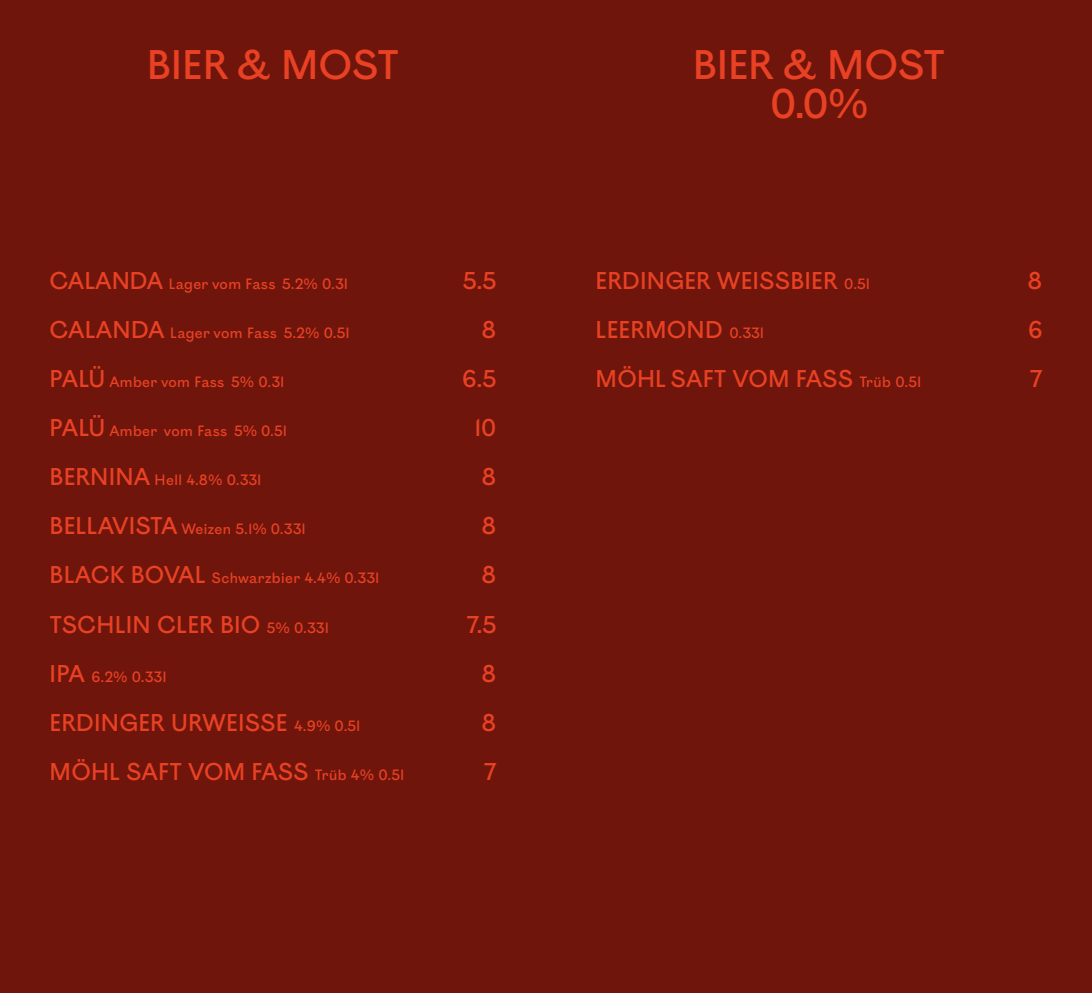
<style>
.page{position:relative;width:1092px;height:993px;background:#fff}
.page>*{position:absolute;margin:0;border:0;box-sizing:border-box;transform-origin:0 0}
.t1{font:38.68px/39.6px "Ostia Antica";color:#e84124;text-align:center}
.t2{font:22.75px "Ostia Antica";letter-spacing:.01em;color:#e84124}
.t3{font:14px "Ostia Antica";letter-spacing:.03em;color:#e84124}
.s1{font-size:22.75px}
.s2{font-size:14px}
</style>
<div class="page">
<div style="left:0;top:0;width:1091px;height:992px;background:#70150b"></div>
<h1 class="t1" style="left:147px;top:46px;width:254px">BIER &amp; MOST</h1>
<p class="t3" style="left:50px;top:276px;width:300px"><span class="s1">CALANDA</span> Lager vom Fass 5.2% 0.3l</p>
<h2 class="t2" style="left:463px;top:268px;width:35px">5.5</h2>
<p class="t3" style="left:50px;top:325px;width:301px"><span class="s1">CALANDA</span> Lager vom Fass 5.2% 0.5l</p>
<h2 class="t2" style="left:481px;top:317px;width:16px">8</h2>
<p class="t3" style="left:50px;top:374px;width:236px"><span class="s1">PALÜ</span> Amber vom Fass 5% 0.3l</p>
<h2 class="t2" style="left:462px;top:366px;width:36px">6.5</h2>
<p class="t3" style="left:50px;top:423px;width:239px"><span class="s1">PALÜ</span> Amber vom Fass 5% 0.5l</p>
<h2 class="t2" style="left:474px;top:415px;width:23px">10</h2>
<p class="t3" style="left:50px;top:472px;width:213px"><span class="s1">BERNINA</span> Hell 4.8% 0.33l</p>
<h2 class="t2" style="left:481px;top:464px;width:16px">8</h2>
<p class="t3" style="left:50px;top:521px;width:257px"><span class="s1">BELLAVISTA</span> Weizen 5.1% 0.33l</p>
<h2 class="t2" style="left:481px;top:513px;width:16px">8</h2>
<p class="t3" style="left:50px;top:570px;width:331px"><span class="s1">BLACK BOVAL</span> Schwarzbier 4.4% 0.33l</p>
<h2 class="t2" style="left:481px;top:562px;width:16px">8</h2>
<h2 class="t2" style="left:50px;top:611px;width:280px">TSCHLIN CLER BIO <span class="s2">5% 0.33l</span></h2>
<h2 class="t2" style="left:467px;top:611px;width:31px">7.5</h2>
<p class="t3" style="left:50px;top:668px;width:118px"><span class="s1">IPA</span> 6.2% 0.33l</p>
<h2 class="t2" style="left:481px;top:660px;width:16px">8</h2>
<h2 class="t2" style="left:50px;top:709px;width:312px">ERDINGER URWEISSE <span class="s2">4.9% 0.5l</span></h2>
<h2 class="t2" style="left:481px;top:709px;width:16px">8</h2>
<h2 class="t2" style="left:50px;top:758px;width:356px">MÖHL SAFT VOM FASS <span class="s2">Trüb 4% 0.5l</span></h2>
<h2 class="t2" style="left:484px;top:758px;width:13px">7</h2>
<h1 class="t1" style="left:692px;top:46px;width:254px">BIER &amp; MOST<br>0.0%</h1>
<h2 class="t2" style="left:595px;top:268px;width:276px">ERDINGER WEISSBIER <span class="s2">0.5l</span></h2>
<h2 class="t2" style="left:1027px;top:268px;width:16px">8</h2>
<h2 class="t2" style="left:595px;top:317px;width:170px">LEERMOND <span class="s2">0.33l</span></h2>
<h2 class="t2" style="left:1027px;top:317px;width:16px">6</h2>
<h2 class="t2" style="left:595px;top:366px;width:327px">MÖHL SAFT VOM FASS <span class="s2">Trüb 0.5l</span></h2>
<h2 class="t2" style="left:1030px;top:366px;width:13px">7</h2>
</div>
